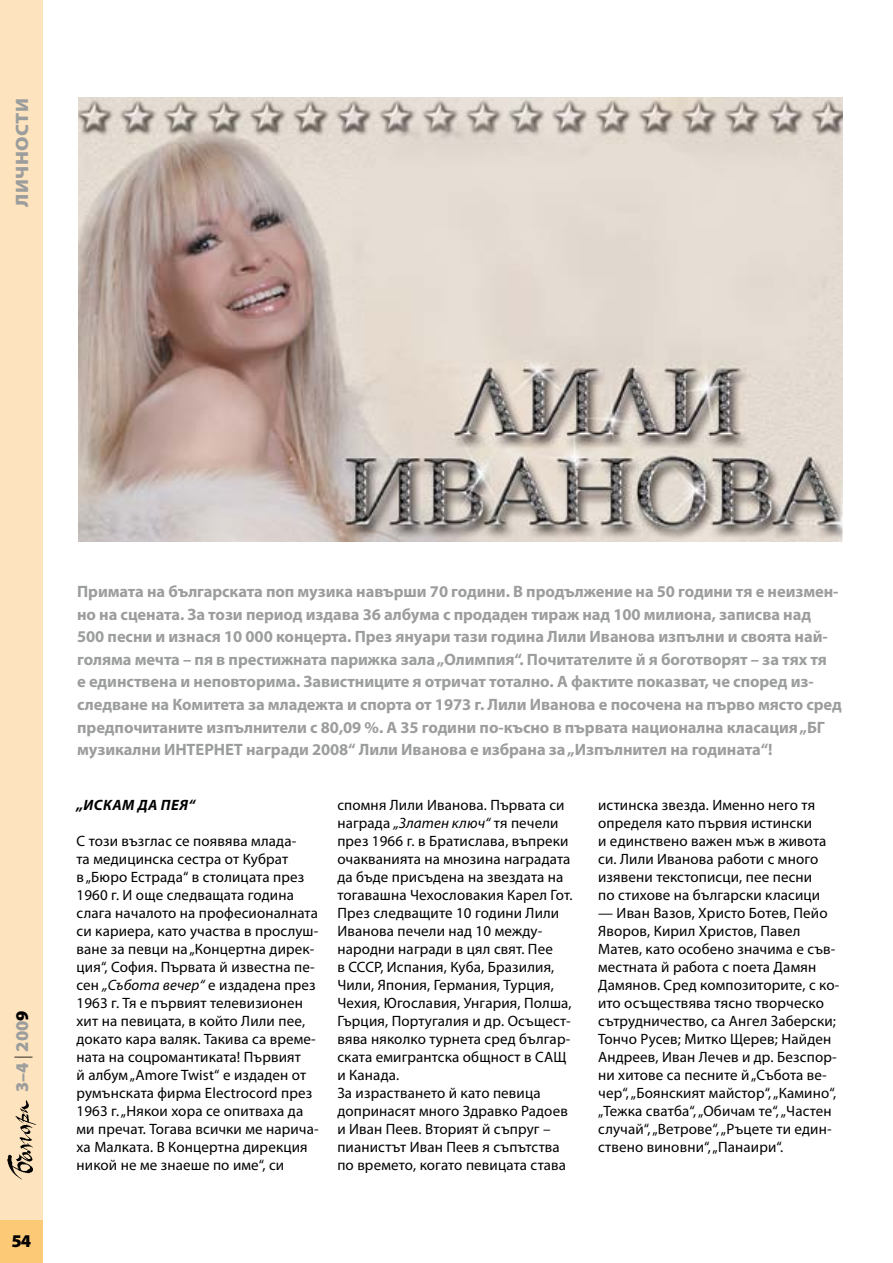
<style>
.page{position:relative;width:893px;height:1263px;background:#fff}
.page>*{position:absolute;margin:0;border:0;box-sizing:border-box;transform-origin:0 0}
.t1{font:900 18px "Myriad Pro";color:#9c9d9d}
.t2{font:900 18px "Myriad Pro";color:#9c9d9d;scale:1.1 1}
.t3{font:900 18px "Myriad Pro";color:#000}
.t4{font:700 16.5px/22.5px "Myriad Pro";letter-spacing:-.005em;color:#9c9d9d}
.t5{font:15px/18px "Myriad Pro";letter-spacing:.01em;color:#000}
.t6{font:italic 700 15px "Myriad Pro";color:#000}
.s1{font-weight:300;color:#000}
.s2{color:#000}
.s3{font-style:italic}
</style>
<div class="page">
<img style="left:78px;top:98px;width:765px;height:444px">
<div style="left:0;top:0;width:43px;height:1263px;background:#fee4be"></div>
<div style="left:0;top:1220px;width:43px;height:43px;background:#fcc977"></div>
<p class="t2" style="left:10px;top:207px;width:98px;rotate:-90deg">Личности</p>
<p class="t1" style="left:10px;top:1092px;width:83px;rotate:-90deg">3–4 <span class="s1">|</span> 200<span class="s2">9</span></p>
<p class="t3" style="left:12px;top:1229px;width:21px">54</p>
<p class="t4" style="left:77px;top:580px;width:766px">Примата на българската поп музика навърши 70 години. В продължение на 50 години тя е неизмен&shy;но на сцената. За този период издава 36 албума с продаден тираж над 100 милиона, записва над 500 песни и изнася 10 000 концерта. През януари тази година Лили Иванова изпълни и своята най&shy;голяма мечта – пя в престижната парижка зала „Олимпия“. Почитателите й я боготворят – за тях тя<br>е единствена и неповторима. Завистниците я отричат тотално. А фактите показват, че според из&shy;следване на Комитета за младежта и спорта от 1973 г. Лили Иванова е посочена на първо място сред предпочитаните изпълнители с 80,09 %. А 35 години по-късно в първата национална класация „БГ музикални ИНТЕРНЕТ</p>
<p class="t4" style="left:246px;top:738px;width:528px">награди 2008“ Лили Иванова е избрана за „Изпълнител на годината“!</p>
<p class="t6" style="left:77px;top:795px;width:29px">„Искам</p>
<p class="t6" style="left:138px;top:795px;width:59px">да пея“</p>
<p class="t5" style="left:77px;top:832px;width:244px">С този възглас се появява млада-<br>та медицинска сестра от Кубрат<br>в „Бюро Естрада“ в столицата през 1960 г. И още следващата година слага началото на професионалната си кариера, като участва в прослуш&shy;ване за певци на „Концертна дирек&shy;ция“, София. Първата й известна пе&shy;сен <span class="s3">„Събота вечер“</span> е издадена през 1963 г. Тя е първият телевизионен хит на певицата, в който Лили пее, докато кара валяк. Такива са време&shy;ната на соцромантиката! Първият<br>й албум „Amore Twist“ е издаден от румънската фирма Electrocord през 1963 г. „Някои хора се опитваха да ми пречат. Тогава всички ме нарича&shy;ха Малката. В Концертна дирекция никой не ме знаеше по име“, си</p>
<p class="t5" style="left:337px;top:796px;width:237px">спомня Лили Иванова. Първата си награда <span class="s3">„Златен ключ“</span> тя печели през 1966 г. в Братислава, въпреки очакванията на мнозина наградата да бъде присъдена на звездата на тогавашна Чехословакия Карел Гот.<br>През следващите 10 години Лили<br>Иванова печели над 10 между&shy;народни награди в цял свят. Пее<br>в СССР, Испания, Куба, Бразилия,<br>Чили, Япония, Германия, Турция,<br>Чехия, Югославия, Унгария, Полша,<br>Гърция, Португалия и др. Осъщест&shy;вява няколко турнета сред българ&shy;ската емигрантска общност в САЩ и Канада.<br>За израстването й като певица допринасят много Здравко Радоев и Иван Пеев. Вторият й съпруг – пианистът Иван Пеев я съпътства по времето, когато певицата става</p>
<p class="t5" style="left:598px;top:796px;width:230px">истинска звезда. Именно него тя определя като първия истински<br>и единствено важен мъж в живота си. Лили Иванова работи с много изявени текстописци, пее песни по стихове на български класици</p>
<p class="t5" style="left:598px;top:904px;width:243px">— Иван Вазов, Христо Ботев, Пейо Яворов, Кирил Христов, Павел Матев, като особено значима е съв&shy;местната й работа с поета Дамян Дамянов. Сред композиторите, с ко&shy;ито осъществява тясно творческо сътрудничество, са Ангел Заберски; Тончо Русев; Митко Щерев; Найден Андреев, Иван Лечев и др. Безспор&shy;ни хитове са песните й „Събота ве&shy;чер“, „Боянският майстор“, „Камино“, „Тежка сватба“, „Обичам те“, „Частен случай“, „Ветрове“, „Ръцете ти един&shy;ствено виновни“, „Панаири“.</p>
</div>
